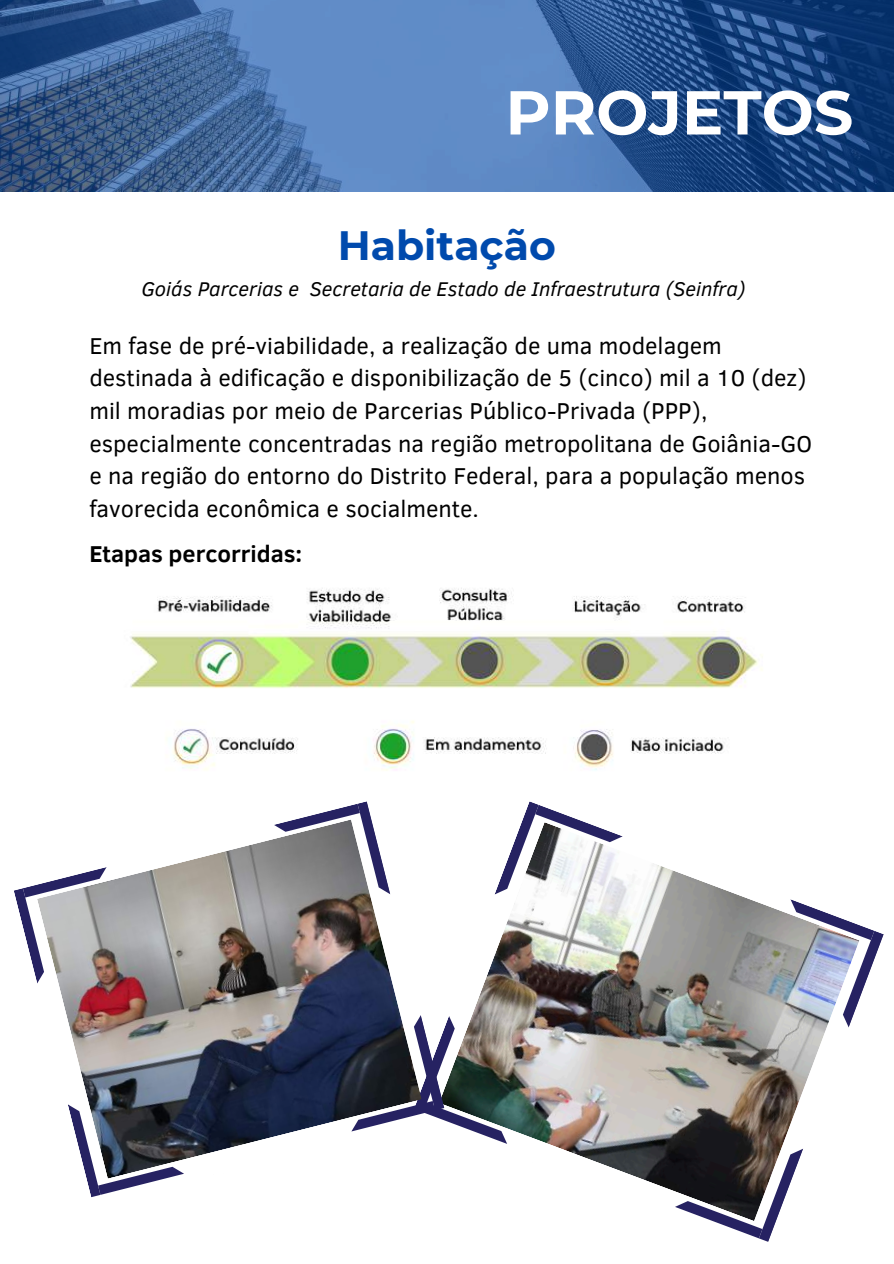
<style>
.page{position:relative;width:894px;height:1264px;background:#fff}
.page>*{position:absolute;margin:0;border:0;box-sizing:border-box;transform-origin:0 0}
.t1{font:700 61.8px "Montserrat";color:#fff}
.t2{font:700 40.95px "Montserrat";color:#004aad}
.t3{font:23.55px/32.7px "Clear Sans";color:#000}
.t4{font:700 23.55px "Clear Sans";color:#000}
.t5{font:italic 20.4px "Clear Sans";color:#000}
</style>
<div class="page">
<svg style="left:0;top:0;width:893px;height:191px;background:#3d659d"></svg>
<svg style="left:713px;top:1221px;width:63px;height:20px"></svg>
<svg style="left:859px;top:925px;width:24px;height:75px"></svg>
<svg style="left:522px;top:801px;width:62px;height:21px"></svg>
<img style="left:472px;top:822px;width:387px;height:399px">
<svg style="left:421px;top:1015px;width:89px;height:128px"></svg>
<svg style="left:298px;top:801px;width:74px;height:18px"></svg>
<svg style="left:86px;top:1178px;width:81px;height:19px"></svg>
<svg style="left:14px;top:885px;width:23px;height:97px"></svg>
<img style="left:37px;top:819px;width:384px;height:359px">
<img style="left:130px;top:588px;width:633px;height:183px">
<h1 class="t1" style="left:505px;top:75px;width:349px">PROJETOS</h1>
<h2 class="t2" style="left:337px;top:220px;width:219px">Habitação</h2>
<p class="t5" style="left:141px;top:274px;width:605px">Goiás Parcerias e Secretaria de Estado de Infraestrutura (Seinfra)</p>
<p class="t3" style="left:89px;top:328px;width:724px">Em fase de pré-viabilidade, a realização de uma modelagem destinada à edificação e disponibilização de 5 (cinco) mil a 10 (dez) mil moradias por meio de Parcerias Público-Privada (PPP), especialmente concentradas na região metropolitana de Goiânia-GO e na região do entorno do Distrito Federal, para a população menos favorecida econômica e socialmente.</p>
<p class="t4" style="left:89px;top:536px;width:214px">Etapas percorridas:</p>
</div>
